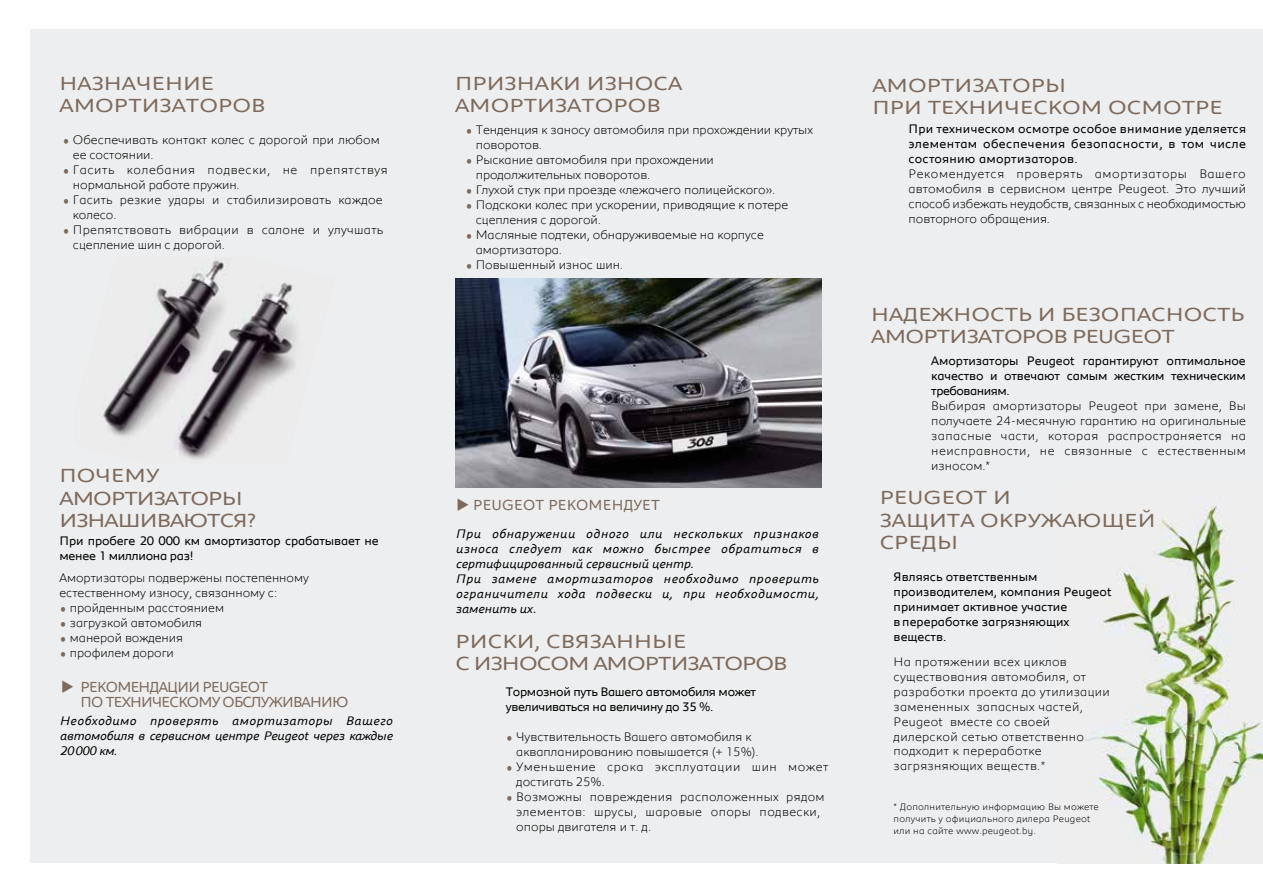
<style>
.page{position:relative;width:1263px;height:893px;background:#fff}
.page>*{position:absolute;margin:0;border:0;box-sizing:border-box;transform-origin:0 0}
.t1{font:19.5px/22.5px "Peugeot Expanded";color:#7e6a5b}
.t2{font:19.5px/22.5px "Peugeot Expanded";letter-spacing:-.05em;color:#7e6a5b}
.t3{font:15px/15px "Peugeot";letter-spacing:-.05em;color:#7e6a5b}
.t4{font:15px "Peugeot";letter-spacing:.01em;color:#7e6a5b}
.t5{font:300 12.75px/15px "Peugeot";color:#000}
.t6{font:12.75px/15px "Peugeot";letter-spacing:-.01em;color:#000}
.t7{font:italic 12.75px/15px "Peugeot";letter-spacing:.035em;color:#000;text-align:justify}
.t8{font:300 12.75px/15px "Peugeot";letter-spacing:.025em;color:#000}
.t9{font:300 12.75px/15px "Peugeot";letter-spacing:.045em;color:#000}
.t10{font:300 12.75px/15px "Peugeot";letter-spacing:.02em;color:#000}
.t11{font:300 9.75px/12px "Peugeot";letter-spacing:.025em;color:#000}
.s1{font-size:27px;color:#7e6a5b}
</style>
<div class="page">
<div style="left:395px;top:30px;width:868px;height:833px;background:#edeeef"></div>
<img style="left:1086px;top:505px;width:177px;height:358px">
<div style="left:30px;top:30px;width:395px;height:833px;background:#edeeef"></div>
<img style="left:100px;top:259px;width:198px;height:201px">
<img style="left:455px;top:278px;width:366px;height:210px">
<h1 class="t1" style="left:60px;top:71px;width:207px">НАЗНАЧЕНИЕ<br>АМОРТИЗАТОРОВ</h1>
<p class="t5" style="left:73px;top:132px;width:308px;text-indent:-10px"><span class="s1">•</span> Обеспечивать контакт колес с дорогой при любом ее состоянии.</p>
<p class="t9" style="left:73px;top:162px;width:316px;text-indent:-10px"><span class="s1">•</span> Гасить колебания подвески, не препятствуя нормальной работе пружин.</p>
<p class="t10" style="left:73px;top:192px;width:311px;text-indent:-10px"><span class="s1">•</span> Гасить резкие удары и стабилизировать каждое колесо.</p>
<p class="t10" style="left:73px;top:222px;width:312px;text-indent:-10px"><span class="s1">•</span> Препятствовать вибрации в салоне и улучшать сцепление шин с дорогой.</p>
<h1 class="t2" style="left:60px;top:463px;width:198px">ПОЧЕМУ<br>АМОРТИЗАТОРЫ<br>ИЗНАШИВАЮТСЯ?</h1>
<p class="t6" style="left:60px;top:532px;width:321px">При пробеге 20 000 км амортизатор срабатывает не менее 1 миллиона раз!</p>
<p class="t5" style="left:60px;top:569px;width:251px">Амортизаторы подвержены постепенному естественному износу, связанному с:</p>
<p class="t5" style="left:60px;top:599px;width:166px"><span class="s1">•</span> пройденным расстоянием</p>
<p class="t5" style="left:60px;top:614px;width:144px"><span class="s1">•</span> загрузкой автомобиля</p>
<p class="t5" style="left:60px;top:629px;width:125px"><span class="s1">•</span> манерой вождения</p>
<p class="t5" style="left:60px;top:644px;width:116px"><span class="s1">•</span> профилем дороги</p>
<p class="t3" style="left:81px;top:679px;width:269px;text-indent:-20px">◆ РЕКОМЕНДАЦИИ PEUGEOT<br>ПО ТЕХНИЧЕСКОМУ ОБСЛУЖИВАНИЮ</p>
<p class="t7" style="left:61px;top:713px;width:334px">Необходимо проверять амортизаторы Вашего автомобиля в сервисном центре Peugeot через каждые 20 000 км.</p>
<h1 class="t1" style="left:455px;top:71px;width:229px">ПРИЗНАКИ ИЗНОСА<br>АМОРТИЗАТОРОВ</h1>
<p class="t5" style="left:476px;top:121px;width:339px;text-indent:-10px"><span class="s1">•</span> Тенденция к заносу автомобиля при прохождении крутых поворотов.</p>
<p class="t5" style="left:476px;top:151px;width:240px;text-indent:-10px"><span class="s1">•</span> Рыскание автомобиля при прохождении продолжительных поворотов.</p>
<p class="t5" style="left:465px;top:181px;width:311px"><span class="s1">•</span> Глухой стук при проезде «лежачего полицейского».</p>
<p class="t5" style="left:476px;top:196px;width:314px;text-indent:-10px"><span class="s1">•</span> Подскоки колес при ускорении, приводящие к потере сцепления с дорогой.</p>
<p class="t5" style="left:476px;top:226px;width:290px;text-indent:-10px"><span class="s1">•</span> Масляные подтеки, обнаруживаемые на корпусе амортизатора.</p>
<p class="t5" style="left:465px;top:256px;width:159px"><span class="s1">•</span> Повышенный износ шин.</p>
<p class="t4" style="left:456px;top:495px;width:205px">◆ PEUGEOT РЕКОМЕНДУЕТ</p>
<p class="t7" style="left:456px;top:526px;width:364px;text-align:left">При обнаружении одного или нескольких признаков износа следует как можно быстрее обратиться в сертифицированный сервисный центр.<br>При замене амортизаторов необходимо проверить ограничители хода подвески и, при необходимости, заменить их.</p>
<h1 class="t2" style="left:455px;top:629px;width:333px">РИСКИ, СВЯЗАННЫЕ<br>С ИЗНОСОМ АМОРТИЗАТОРОВ</h1>
<p class="t6" style="left:506px;top:684px;width:252px">Тормозной путь Вашего автомобиля может увеличиваться на величину до 35 %.</p>
<p class="t5" style="left:516px;top:729px;width:244px;text-indent:-11px"><span class="s1">•</span> Чувствительность Вашего автомобиля к аквапланированию повышается (+ 15%).</p>
<p class="t9" style="left:516px;top:759px;width:314px;text-indent:-11px"><span class="s1">•</span> Уменьшение срока эксплуатации шин может достигать 25%.</p>
<p class="t8" style="left:516px;top:789px;width:310px;text-indent:-11px"><span class="s1">•</span> Возможны повреждения расположенных рядом элементов: шрусы, шаровые опоры подвески, опоры двигателя и т. д.</p>
<h1 class="t1" style="left:872px;top:73px;width:352px">АМОРТИЗАТОРЫ<br>ПРИ ТЕХНИЧЕСКОМ ОСМОТРЕ</h1>
<p class="t6" style="left:909px;top:121px;width:339px;text-align:justify">При техническом осмотре особое внимание уделяется элементам обеспечения безопасности, в том числе состоянию амортизаторов.</p>
<p class="t5" style="left:909px;top:166px;width:339px;text-align:justify">Рекомендуется проверять амортизаторы Вашего автомобиля в сервисном центре Peugeot. Это лучший способ избежать неудобств, связанных с необходимостью повторного обращения.</p>
<h1 class="t1" style="left:871px;top:302px;width:375px">НАДЕЖНОСТЬ И БЕЗОПАСНОСТЬ<br>АМОРТИЗАТОРОВ PEUGEOT</h1>
<p class="t6" style="left:931px;top:353px;width:316px;text-align:justify">Амортизаторы Peugeot гарантируют оптимальное качество и отвечают самым жестким техническим требованиям.</p>
<p class="t5" style="left:931px;top:398px;width:316px;text-align:justify">Выбирая амортизаторы Peugeot при замене, Вы получаете 24-месячную гарантию на оригинальные запасные части, которая распространяется на неисправности, не связанные с естественным износом.*</p>
<h1 class="t1" style="left:880px;top:485px;width:278px">PEUGEOT И<br>ЗАЩИТА ОКРУЖАЮЩЕЙ<br>СРЕДЫ</h1>
<p class="t6" style="left:894px;top:569px;width:219px">Являясь ответственным производителем, компания Peugeot принимает активное участие<br>в переработке загрязняющих веществ.</p>
<p class="t8" style="left:894px;top:653px;width:218px">На протяжении всех циклов существования автомобиля, от разработки проекта до утилизации замененных запасных частей,<br>Peugeot вместе со своей дилерской сетью ответственно подходит к переработке загрязняющих веществ.*</p>
<p class="t11" style="left:894px;top:800px;width:207px">* Дополнительную информацию Вы можете получить у официального дилера Peugeot или на сайте www.peugeot.by.</p>
</div>
